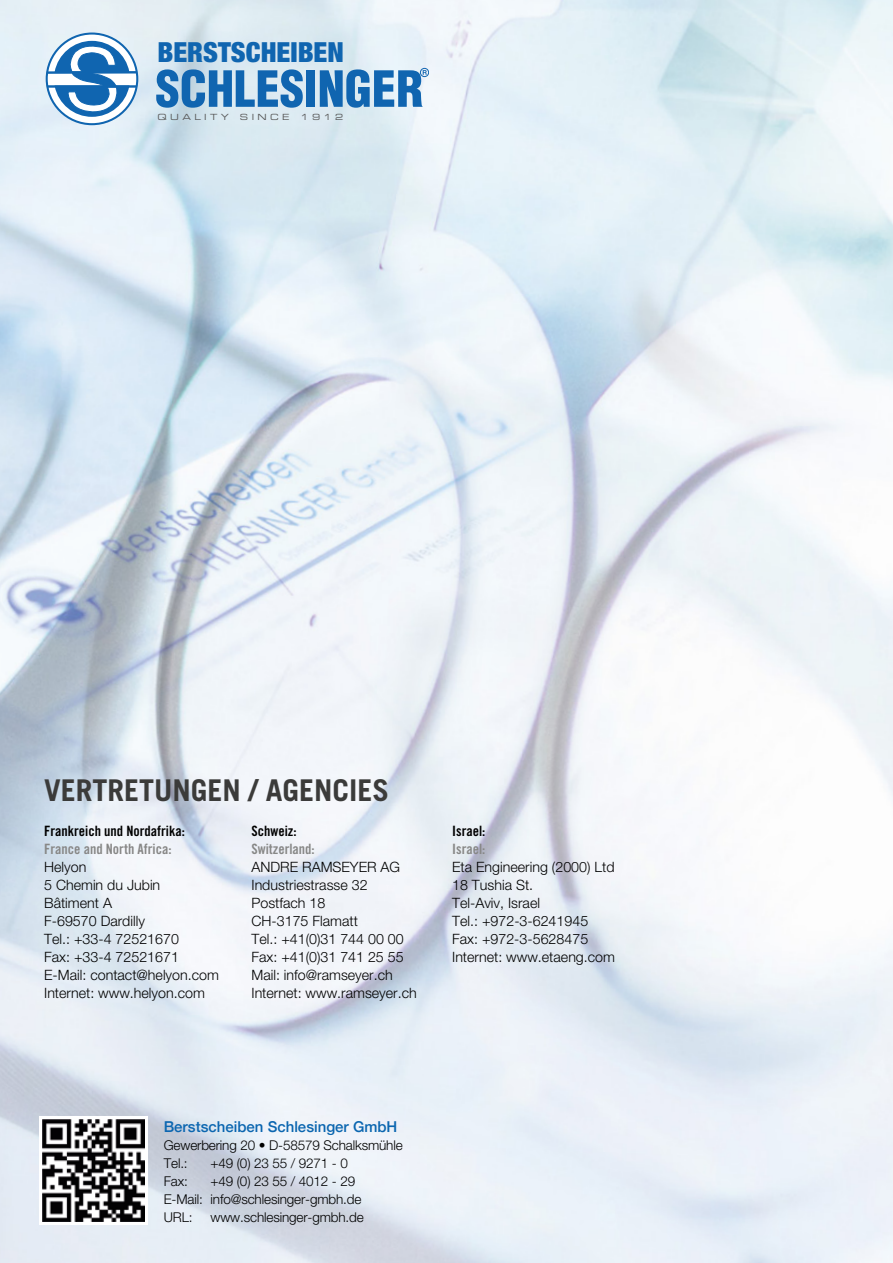
<style>
.page{position:relative;width:893px;height:1263px;background:#fff}
.page>*{position:absolute;margin:0;border:0;box-sizing:border-box;transform-origin:0 0}
.t1{font:700 30px "Trade Gothic LT Std";color:#3b3b3a}
.t2{font:900 condensed 27.75px "Helvetica Neue LT Std";color:#1065b0}
.t3{font:900 condensed 27.3px "Helvetica Neue LT Std";color:#1065b0}
.t4{font:500 15px "Helvetica Neue";color:#0b66b0}
.t5{font:300 14.25px/18px "Helvetica Neue LT Std";color:#000}
.t6{font:14.25px "Trade Gothic LT Std Bd Cn 20";color:#878786}
.t7{font:14.25px "Trade Gothic LT Std Bd Cn 20";color:#000}
.t8{font:300 13.5px/18px "Helvetica Neue LT Std";letter-spacing:-.01em;color:#000}
.t9{font:8.55px "Eurostile LT Std Ex 2";letter-spacing:.4em;color:#565656}
</style>
<div class="page">
<img style="left:0;top:0;width:893px;height:1263px">
<svg style="left:39px;top:1117px;width:109px;height:108px"></svg>
<img style="left:43px;top:1120px;width:102px;height:102px">
<svg style="left:47px;top:34px;width:90px;height:90px"></svg>
<div style="left:46px;top:33px;width:92px;height:92px;border:2px solid #1065b0;border-radius:50%"></div>
<svg style="left:54px;top:40px;width:77px;height:78px"></svg>
<hr style="left:47px;top:71px;width:90px;height:3px;background:#1065b0">
<hr style="left:47px;top:85px;width:90px;height:3px;background:#1065b0">
<svg style="left:156px;top:69px;width:147px;height:39px"></svg>
<div style="left:307px;top:70px;width:8px;height:37px;background:#1065b0"></div>
<svg style="left:320px;top:69px;width:107px;height:39px"></svg>
<div style="left:420px;top:68px;width:9px;height:9px;border:1px solid #1065b0;border-radius:50%"></div>
<h2 class="t2" style="left:158px;top:35px;width:188px">BERSTSCHEIBEN</h2>
<h3 class="t3" style="left:158px;top:43px;width:185px">BERSTSCHEIBEN</h3>
<p class="t9" style="left:158px;top:111px;width:73px">QUALITY</p>
<p class="t9" style="left:240px;top:111px;width:51px">SINCE</p>
<p class="t9" style="left:300px;top:111px;width:44px">1912</p>
<h1 class="t1" style="left:44px;top:772px;width:347px">VERTRETUNGEN / AGENCIES</h1>
<p class="t7" style="left:44px;top:822px;width:142px">Frankreich und Nordafrika:</p>
<p class="t6" style="left:44px;top:840px;width:129px">France and North Africa:</p>
<p class="t5" style="left:44px;top:857px;width:176px">Helyon<br>5 Chemin du Jubin<br>Bâtiment A<br>F-69570 Dardilly<br>Tel.: +33-4 72521670<br>Fax: +33-4 72521671<br>E-Mail: contact@helyon.com<br>Internet: www.helyon.com</p>
<p class="t7" style="left:251px;top:822px;width:47px">Schweiz:</p>
<p class="t6" style="left:251px;top:840px;width:65px">Switzerland:</p>
<p class="t5" style="left:251px;top:857px;width:167px">ANDRE RAMSEYER AG<br>Industriestrasse 32<br>Postfach 18<br>CH-3175 Flamatt<br>Tel.: +41(0)31 744 00 00<br>Fax: +41(0)31 741 25 55<br>Mail: info@ramseyer.ch<br>Internet: www.ramseyer.ch</p>
<p class="t7" style="left:452px;top:822px;width:35px">Israel:</p>
<p class="t6" style="left:452px;top:840px;width:35px">Israel:</p>
<p class="t5" style="left:452px;top:857px;width:164px">Eta Engineering (2000) Ltd<br>18 Tushia St.<br>Tel-Aviv, Israel<br>Tel.: +972-3-6241945<br>Fax: +972-3-5628475<br>Internet: www.etaeng.com</p>
<p class="t4" style="left:164px;top:1114px;width:235px">Berstscheiben Schlesinger GmbH</p>
<p class="t8" style="left:164px;top:1135px;width:240px">Gewerbering 20 • D-58579 Schalksmühle<br>Tel.:</p>
<p class="t8" style="left:211px;top:1153px;width:139px">+49 (0) 23 55 / 9271 - 0</p>
<p class="t8" style="left:164px;top:1171px;width:199px;text-indent:47px">+49 (0) 23 55 / 4012 - 29<br>E-Mail: info@schlesinger-gmbh.de<br>URL:</p>
<p class="t8" style="left:164px;top:1171px;width:26px">Fax:</p>
<p class="t8" style="left:211px;top:1207px;width:155px">www.schlesinger-gmbh.de</p>
</div>
